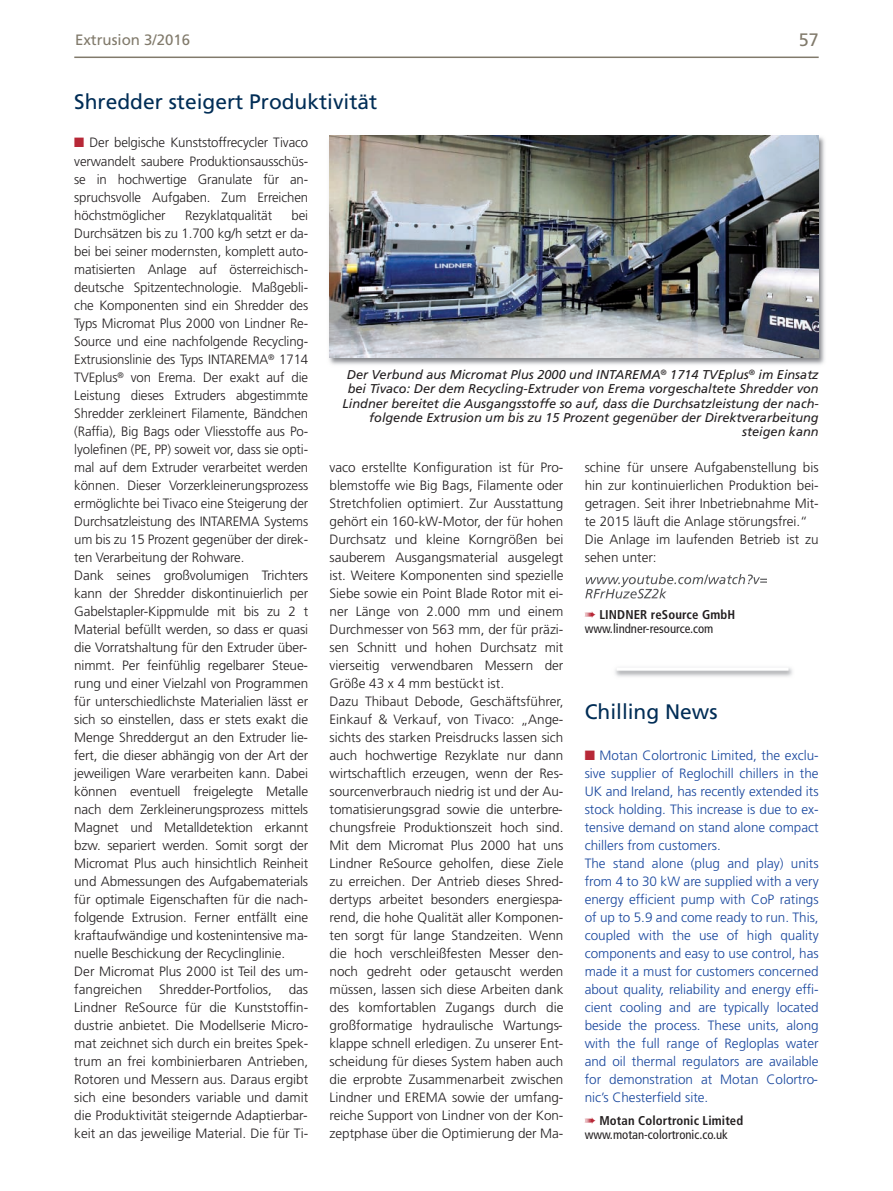
<style>
.page{position:relative;width:893px;height:1191px;background:#fff}
.page>*{position:absolute;margin:0;border:0;box-sizing:border-box;transform-origin:0 0}
.t1{font:21px "Frutiger";color:#002d56}
.t2{font:18px "Frutiger";color:#817a6b}
.t3{font:15px "Frutiger";color:#817a6b}
.t4{font:300 13.5px/18px "Frutiger";color:#231f20}
.t5{font:300 13.5px/18px "Frutiger";color:#18469d}
.t6{font:italic 12.75px/14.2px "Frutiger";color:#231f20;text-align:right}
.t7{font:condensed 12.75px/14.2px "Frutiger";color:#231f20}
.s1{color:#b72837}
.s2{font-family:"Arial Unicode MS";font-stretch:normal;color:#b72837}
.s3{font-weight:700}
</style>
<div class="page">
<svg style="left:74px;top:56px;width:751px;height:621px"></svg>
<p class="t3" style="left:75px;top:34px;width:116px">Extrusion 3/2016</p>
<h2 class="t2" style="left:798px;top:33px;width:21px">57</h2>
<h1 class="t1" style="left:74px;top:93px;width:305px">Shredder steigert Produktivität</h1>
<p class="t4" style="left:74px;top:135px;width:235px;text-align:justify"><span class="s1">■</span> Der belgische Kunststoffrecycler Tivaco verwandelt saubere Produktionsausschüs&shy;se in hochwertige Granulate für an&shy;spruchsvolle Aufgaben. Zum Erreichen höchstmöglicher</p>
<p class="t4" style="left:74px;top:207px;width:235px;text-indent:217px">bei Durchsätzen bis zu 1.700 kg/h setzt er da&shy;bei bei seiner modernsten, komplett auto&shy;matisierten Anlage auf österreichisch&shy;deutsche Spitzentechnologie. Maßgebli&shy;che Komponenten sind ein Shredder des Typs Micromat Plus 2000 von Lindner Re-Source und eine nachfolgende Recycling-Extrusionslinie des Typs INTAREMA<sup>®</sup> 1714<br>TVEplus<sup>®</sup> von Erema. Der exakt auf die Leistung dieses Extruders abgestimmte Shredder zerkleinert Filamente, Bändchen (Raffia), Big Bags oder Vliesstoffe aus Po&shy;lyolefinen (PE, PP) soweit vor, dass sie opti&shy;mal auf dem Extruder verarbeitet werden können. Dieser Vorzerkleinerungsprozess ermöglichte bei Tivaco eine Steigerung der Durchsatzleistung des INTAREMA Systems um bis zu 15 Prozent gegenüber der direk&shy;ten Verarbeitung der Rohware.<br>Dank seines großvolumigen Trichters kann der Shredder diskontinuierlich per Gabelstapler-Kippmulde mit bis zu 2 t Material befüllt werden, so dass er quasi die Vorratshaltung für den Extruder über&shy;nimmt. Per feinfühlig regelbarer Steue&shy;rung und einer Vielzahl von Programmen für unterschiedlichste Materialien lässt er sich so einstellen, dass er stets exakt die Menge Shreddergut an den Extruder lie&shy;fert, die dieser abhängig von der Art der jeweiligen Ware verarbeiten kann. Dabei können eventuell freigelegte Metalle nach dem Zerkleinerungsprozess mittels Magnet und Metalldetektion erkannt bzw. separiert werden. Somit sorgt der Micromat Plus auch hinsichtlich Reinheit und Abmessungen des Aufgabematerials für optimale Eigenschaften für die nach&shy;folgende Extrusion. Ferner entfällt eine kraftaufwändige und kostenintensive ma&shy;nuelle Beschickung der Recyclinglinie.<br>Der Micromat Plus 2000 ist Teil des um&shy;fangreichen Shredder-Portfolios, das Lindner ReSource für die Kunststoffin&shy;dustrie anbietet. Die Modellserie Micro&shy;mat zeichnet sich durch ein breites Spek&shy;trum an frei kombinierbaren Antrieben, Rotoren und Messern aus. Daraus ergibt sich eine besonders variable und damit die Produktivität steigernde Adaptierbar&shy;keit an das jeweilige Material. Die für Ti-</p>
<p class="t4" style="left:185px;top:207px;width:88px">Rezyklatqualität</p>
<p class="t6" style="left:342px;top:368px;width:477px">Der Verbund aus Micromat Plus 2000 und INTAREMA<sup>®</sup> 1714 TVEplus<sup>®</sup> im Einsatz bei Tivaco: Der dem Recycling-Extruder von Erema vorgeschaltete Shredder von Lindner bereitet die Ausgangsstoffe so auf, dass die Durchsatzleistung der nach&shy;folgende Extrusion um bis zu 15 Prozent gegenüber der Direktverarbeitung steigen kann</p>
<p class="t4" style="left:329px;top:459px;width:235px">vaco erstellte Konfiguration ist für Pro&shy;blemstoffe wie Big Bags, Filamente oder Stretchfolien optimiert. Zur Ausstattung gehört ein 160-kW-Motor, der für hohen Durchsatz und kleine Korngrößen bei sauberem Ausgangsmaterial ausgelegt ist. Weitere Komponenten sind spezielle Siebe sowie ein Point Blade Rotor mit ei&shy;ner Länge von 2.000 mm und einem Durchmesser von 563 mm, der für präzi&shy;sen Schnitt und hohen Durchsatz mit vierseitig verwendbaren Messern der Größe 43 x 4 mm bestückt ist.<br>Dazu Thibaut Debode, Geschäftsführer, Einkauf &amp; Verkauf, von Tivaco: „Ange&shy;sichts des starken Preisdrucks lassen sich auch hochwertige Rezyklate nur dann wirtschaftlich erzeugen, wenn der Res&shy;sourcenverbrauch niedrig ist und der Au&shy;tomatisierungsgrad sowie die unterbre&shy;chungsfreie Produktionszeit hoch sind.<br>Mit dem Micromat Plus 2000 hat uns Lindner ReSource geholfen, diese Ziele zu erreichen. Der Antrieb dieses Shred&shy;dertyps arbeitet besonders energiespa&shy;rend, die hohe Qualität aller Komponen&shy;ten sorgt für lange Standzeiten. Wenn die hoch verschleißfesten Messer den&shy;noch gedreht oder getauscht werden müssen, lassen sich diese Arbeiten dank des komfortablen Zugangs durch die großformatige hydraulische Wartungs&shy;klappe schnell erledigen. Zu unserer Ent&shy;scheidung für dieses System haben auch die erprobte Zusammenarbeit zwischen Lindner und EREMA sowie der umfang&shy;reiche Support von Lindner von der Kon&shy;zeptphase über die Optimierung der Ma-</p>
<p class="t4" style="left:585px;top:459px;width:235px">schine für unsere Aufgabenstellung bis hin zur kontinuierlichen Produktion bei&shy;getragen. Seit ihrer Inbetriebnahme Mit&shy;te 2015 läuft die Anlage störungsfrei.“ Die Anlage im laufenden Betrieb ist zu sehen unter:</p>
<p class="t7" style="left:585px;top:608px;width:152px"><span class="s2">-</span> <span class="s3">LINDNER reSource GmbH </span>www.lindner-resource.com</p>
<h1 class="t1" style="left:585px;top:703px;width:134px">Chilling News</h1>
<p class="t5" style="left:585px;top:747px;width:235px"><span class="s1">■</span> Motan Colortronic Limited, the exclu&shy;sive supplier of Reglochill chillers in the UK and Ireland, has recently extended its stock holding. This increase is due to ex&shy;tensive demand on stand alone compact chillers from customers.<br>The stand alone (plug and play) units from 4 to 30 kW are supplied with a very energy efficient pump with CoP ratings of up to 5.9 and come ready to run. This, coupled with the use of high quality components and easy to use control, has made it a must for customers concerned about quality, reliability and energy effi&shy;cient cooling and are typically located beside the process. These units, along with the full range of Regloplas water and oil thermal regulators are available for demonstration at Motan Colortro&shy;nic’s Chesterfield site.</p>
<p class="t7" style="left:585px;top:1114px;width:160px"><span class="s2">-</span> <span class="s3">Motan Colortronic Limited </span>www.motan-colortronic.co.uk</p>
</div>
